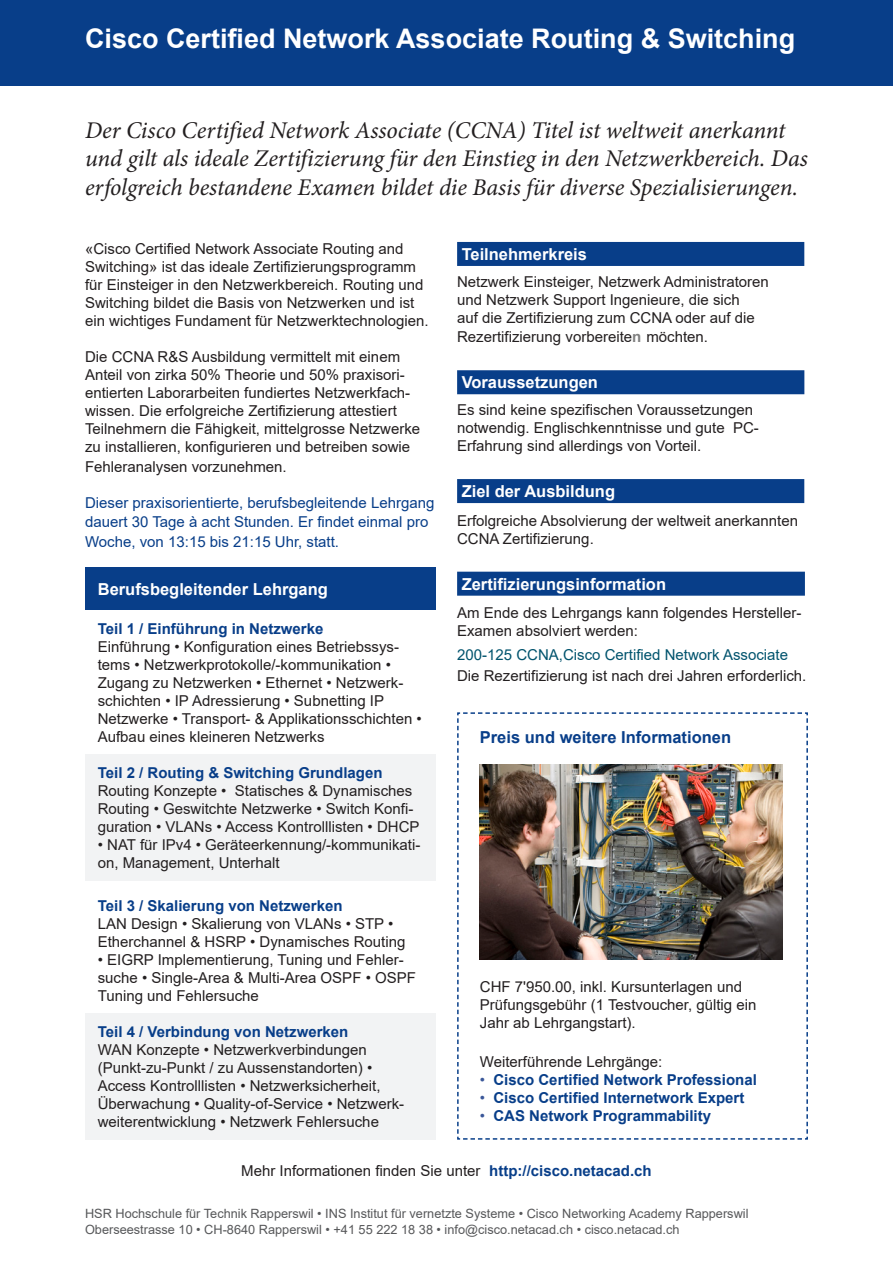
<style>
.page{position:relative;width:893px;height:1263px;background:#fff}
.page>*{position:absolute;margin:0;border:0;box-sizing:border-box;transform-origin:0 0}
.t1{font:700 27px "Arial";color:#fff}
.t2{font:italic 24px/28.8px "Minion Pro";letter-spacing:-.005em;color:#231f20}
.t3{font:700 16.5px "Arial";color:#fff}
.t4{font:700 16.5px "Arial";color:#083e89}
.t5{font:15px/18px "Arial";color:#231f20}
.t6{font:700 15px "Arial";color:#083e89}
.t7{font:15px/19.5px "Arial";color:#083e89}
.t8{font:15px "Arial";color:#3a5799}
.t9{font:12.75px "Arial";color:#57585a}
.s1{font-weight:700;color:#808080}
.s2{color:#00536d}
</style>
<div class="page">
<div style="left:85px;top:567px;width:351px;height:43px;background:#083e89"></div>
<div style="left:85px;top:754px;width:351px;height:127px;background:#f2f3f4"></div>
<div style="left:85px;top:1013px;width:351px;height:127px;background:#f2f3f4"></div>
<div style="left:0;top:0;width:893px;height:85px;background:#083e89"></div>
<svg style="left:457px;top:712px;width:351px;height:428px"></svg>
<img style="left:480px;top:764px;width:303px;height:196px">
<div style="left:457px;top:242px;width:347px;height:24px;background:#083e89"></div>
<div style="left:457px;top:370px;width:347px;height:24px;background:#083e89"></div>
<div style="left:457px;top:572px;width:348px;height:24px;background:#083e89"></div>
<div style="left:457px;top:479px;width:347px;height:24px;background:#083e89"></div>
<p class="t1" style="left:85px;top:19px;width:712px">Cisco Certified Network Associate Routing &amp; Switching</p>
<p class="t2" style="left:85px;top:115px;width:724px">Der Cisco Certified Network Associate (CCNA) Titel ist weltweit anerkannt und gilt als ideale Zertifizierungfür den Einstieg in den Netzwerkbereich. Das erfolgreich bestandene Examen bildet die Basis für diverse Spezialisierungen.</p>
<p class="t5" style="left:85px;top:240px;width:345px">«Cisco Certified Network Associate Routing and Switching» ist das ideale Zertifizierungsprogramm für Einsteiger in den Netzwerkbereich. Routing und Switching bildet die Basis von Netzwerken und ist ein wichtiges Fundament für Netzwerktechnologien.</p>
<p class="t5" style="left:85px;top:348px;width:317px">Die CCNA R&amp;S Ausbildung vermittelt mit einem</p>
<p class="t5" style="left:85px;top:402px;width:313px">wissen. Die erfolgreiche Zertifizierung attestiert</p>
<p class="t5" style="left:85px;top:366px;width:321px">Anteil von zirka 50% Theorie und 50% praxisori-</p>
<p class="t5" style="left:85px;top:384px;width:327px">entierten Laborarbeiten fundiertes Netzwerkfach-</p>
<p class="t5" style="left:85px;top:420px;width:337px">Teilnehmern die Fähigkeit, mittelgrosse Netzwerke zu installieren, konfigurieren und betreiben sowie</p>
<p class="t5" style="left:85px;top:458px;width:203px">Fehleranalysen vorzunehmen.</p>
<p class="t7" style="left:85px;top:492px;width:351px">Dieser praxisorientierte, berufsbegleitende Lehrgang dauert 30 Tage à acht Stunden. Er findet einmal pro<br>Woche, von 13:15 bis 21:15 Uhr, statt.</p>
<p class="t3" style="left:98px;top:577px;width:232px">Berufsbegleitender Lehrgang</p>
<p class="t6" style="left:98px;top:618px;width:227px">Teil /1 Einführung in Netzwerke</p>
<p class="t5" style="left:98px;top:655px;width:295px">tems • Netzwerkprotokolle/-kommunikation •</p>
<p class="t5" style="left:98px;top:637px;width:303px">Einführung • Konfiguration eines Betriebssys-</p>
<p class="t5" style="left:98px;top:691px;width:288px">schichten • IP Adressierung • Subnetting IP</p>
<p class="t5" style="left:98px;top:673px;width:307px">Zugang zu Netzwerken • Ethernet • Netzwerk-</p>
<p class="t5" style="left:98px;top:709px;width:325px">Netzwerke • Transport- &amp; Applikationsschichten •<br>Aufbau eines kleineren Netzwerks</p>
<p class="t6" style="left:98px;top:762px;width:286px">Teil /2 Routing &amp; Switching Grundlagen</p>
<p class="t5" style="left:235px;top:782px;width:179px">Statisches &amp; Dynamisches</p>
<p class="t5" style="left:98px;top:782px;width:130px">Routing Konzepte •</p>
<p class="t5" style="left:98px;top:818px;width:323px">guration • VLANs • Access Kontrolllisten • DHCP</p>
<p class="t5" style="left:98px;top:800px;width:317px">Routing • Geswitchte Netzwerke • Switch Konfi-</p>
<p class="t5" style="left:98px;top:836px;width:324px">• NAT für IPv4 • Geräteerkennung/-kommunikati-</p>
<p class="t5" style="left:98px;top:854px;width:183px">on, Management, Unterhalt</p>
<p class="t6" style="left:98px;top:895px;width:246px">Teil /3 Skalierung von Netzwerken</p>
<p class="t5" style="left:98px;top:914px;width:309px">LAN Design • Skalierung von VLANs • STP •<br>Etherchannel &amp; HSRP • Dynamisches Routing</p>
<p class="t5" style="left:98px;top:968px;width:320px">suche • Single-Area &amp; Multi-Area OSPF • OSPF</p>
<p class="t5" style="left:98px;top:950px;width:307px">• EIGRP Implementierung, Tuning und Fehler-</p>
<p class="t5" style="left:98px;top:986px;width:163px">Tuning und Fehlersuche</p>
<p class="t6" style="left:98px;top:1021px;width:252px">Teil /4 Verbindung von Netzwerken</p>
<p class="t5" style="left:98px;top:1041px;width:284px">WAN Konzepte • Netzwerkverbindungen (Punkt-zu-Punkt / zu Aussenstandorten •(<br>Access Kontrolllisten • Netzwerksicherheit,</p>
<p class="t5" style="left:98px;top:1113px;width:283px">weiterentwicklung • Netzwerk Fehlersuche</p>
<p class="t5" style="left:98px;top:1095px;width:308px">Überwachung • Quality-of-Service • Netzwerk-</p>
<p class="t3" style="left:462px;top:242px;width:127px">Teilnehmerkreis</p>
<p class="t5" style="left:457px;top:273px;width:313px">Netzwerk Einsteiger, Netzwerk Administratoren und Netzwerk Support Ingenieure, die sich<br>auf die Zertifizierung zum CCNA oder auf die</p>
<p class="t5" style="left:457px;top:328px;width:253px">Rezertifizierung vorbereite<span class="s1">n</span> möchten.</p>
<p class="t3" style="left:462px;top:371px;width:138px">Voraussetzungen</p>
<p class="t5" style="left:457px;top:401px;width:297px">Es sind keine spezifischen Voraussetzungen</p>
<p class="t5" style="left:457px;top:437px;width:246px">Erfahrung sind allerdings von Vorteil.</p>
<p class="t5" style="left:733px;top:419px;width:27px">PC-</p>
<p class="t5" style="left:457px;top:419px;width:269px">notwendig. Englischkenntnisse und gute</p>
<p class="t3" style="left:462px;top:480px;width:155px">Ziel der Ausbildung</p>
<p class="t5" style="left:457px;top:511px;width:342px">Erfolgreiche Absolvierung der weltweit anerkannten<br>CCNA Zertifizierung.</p>
<p class="t3" style="left:462px;top:572px;width:206px">Zertifizierungsinformation</p>
<p class="t5" style="left:457px;top:622px;width:182px">Examen absolviert werden:</p>
<p class="t5" style="left:457px;top:604px;width:346px">Am Ende des Lehrgangs kann folgendes Hersteller-</p>
<p class="t5" style="left:457px;top:643px;width:351px;line-height:21.6px"><span class="s2">200-125 CCNA,Cisco Certified Network Associate<br></span>Die Rezertifizierung ist nach drei Jahren erforderlich.</p>
<p class="t4" style="left:480px;top:725px;width:253px">Preis und weitere Informationen</p>
<p class="t5" style="left:480px;top:977px;width:278px">CHF '7 950.00, inkl. Kursunterlagen und<br>Prüfungsgebühr (1 Testvoucher, gültig ein<br>Jahr ab Lehrgangstart .(</p>
<p class="t5" style="left:480px;top:1053px;width:184px">Weiterführende Lehrgänge:</p>
<p class="t6" style="left:493px;top:1069px;width:265px">Cisco Certified Network Professional</p>
<p class="t8" style="left:480px;top:1070px;width:7px">•</p>
<p class="t8" style="left:480px;top:1088px;width:7px">•</p>
<p class="t8" style="left:480px;top:1106px;width:7px">•</p>
<p class="t6" style="left:493px;top:1087px;width:252px">Cisco Certified Internetwork Expert</p>
<p class="t6" style="left:493px;top:1105px;width:219px">CAS Network Programmability</p>
<p class="t5" style="left:241px;top:1162px;width:241px">Mehr Informationen finden Sie unter</p>
<p class="t6" style="left:489px;top:1160px;width:164px">http://cisco.netacad.ch</p>
<p class="t9" style="left:85px;top:1205px;width:665px">HSR Hochschule für Technik Rapperswil • INS Institut für vernetzte Systeme • Cisco Networking Academy Rapperswil</p>
<p class="t9" style="left:85px;top:1220px;width:596px">Oberseestrasse 10 • CH-8640 Rapperswil • +41 55 222 18 38 • info@cisco.netacad.ch • cisco.netacad.ch</p>
</div>
